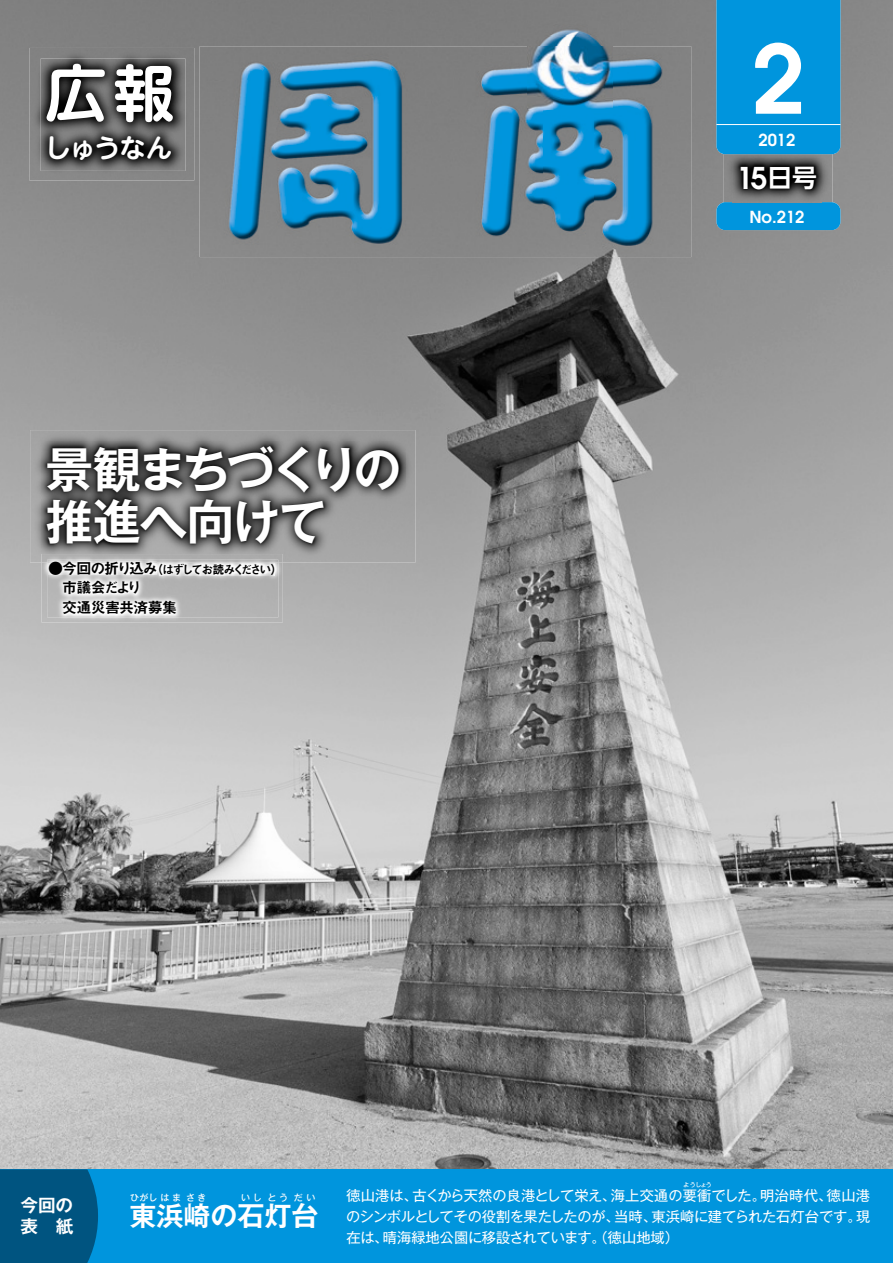
<style>
.page{position:relative;width:893px;height:1263px;background:#fff}
.page>*{position:absolute;margin:0;border:0;box-sizing:border-box;transform-origin:0 0}
.t1{font:600 94.2px "Avant Garde";color:#fff}
.t2{font:61.65px "UD Shin M Go Pro De Bold 90 pv RKSJ H";color:#fff}
.t3{font:48px/52.5px "Gothic MB101 Pro De Bold 90 pv RKSJ H";letter-spacing:-.055em;color:#fff}
.t4{font:600 29.85px "Avant Garde";color:#fff}
.t5{font:27px "Gothic MB101 Pro De Bold 90 pv RKSJ H";color:#fff}
.t6{font:26.4px "UD Shin M Go Pro De Bold 90 pv RKSJ H";letter-spacing:-.045em;color:#fff}
.t7{font:17.55px/21.1px "Gothic MB101 Pro De Bold 90 pv RKSJ H";color:#fff}
.t8{font:600 16.5px "Avant Garde";color:#fff}
.t9{font:15px/19.5px "Midashi Go Pro MB31 90 pv RKSJ H";letter-spacing:-.05em;color:#000}
.t10{font:15px "Midashi Go Pro MB31 90 pv RKSJ H";letter-spacing:-.08em;color:#000}
.t11{font:14.25px/21.3px "Gothic MB101 Pro Regular 90 pv RKSJ H";letter-spacing:-.01em;color:#fff;text-align:justify}
.t12{font:12px "Midashi Go Pro MB31 90 pv RKSJ H";letter-spacing:-.205em;color:#000}
.t13{font:9px "Gothic MB101 Pro Medium 90 pv RKSJ H";letter-spacing:.25em;color:#fff}
.t14{font:9px "Gothic MB101 Pro Medium 90 pv RKSJ H";letter-spacing:.31em;color:#fff}
.t15{font:6px "Gothic MB101 Pro Medium 90 pv RKSJ H";letter-spacing:-.085em;color:#fff}
.s1{font-family:"UD Shin Go NT Pro De Bold 90 pv RKSJ H";font-weight:400;font-size:24.75px}
</style>
<div class="page">
<img style="left:0;top:0;width:893px;height:1169px">
<div style="left:0;top:1169px;width:893px;height:93px;background:#0095dd"></div>
<div style="left:0;top:1169px;width:98px;height:93px;background:#005480"></div>
<img style="left:42px;top:563px;width:241px;height:59px">
<img style="left:47px;top:563px;width:231px;height:54px">
<img style="left:49px;top:563px;width:108px;height:12px">
<img style="left:159px;top:563px;width:115px;height:12px">
<img style="left:30px;top:430px;width:385px;height:133px">
<img style="left:42px;top:441px;width:363px;height:113px">
<img style="left:29px;top:48px;width:165px;height:132px">
<img style="left:41px;top:59px;width:144px;height:112px">
<img style="left:200px;top:46px;width:344px;height:211px">
<img style="left:593px;top:46px;width:98px;height:211px">
<img style="left:544px;top:110px;width:49px;height:147px">
<img style="left:528px;top:24px;width:85px;height:86px">
<div style="left:716px;top:202px;width:124px;height:28px;background:#0095dd;border-radius:9px"></div>
<div style="left:716px;top:0;width:124px;height:154px;background:#0095dd"></div>
<img style="left:724px;top:150px;width:108px;height:53px">
<img style="left:733px;top:159px;width:88px;height:43px">
<hr style="left:716px;top:124px;width:124px;height:1px;background:#fff">
<h2 class="t2" style="left:45px;top:70px;width:131px">広報</h2>
<h3 class="t6" style="left:45px;top:138px;width:129px">しゅうなん</h3>
<h3 class="t3" style="left:45px;top:450px;width:358px">景観まちづくりの推進へ向けて</h3>
<p class="t10" style="left:48px;top:562px;width:111px">●今回の折り込み</p>
<p class="t12" style="left:151px;top:565px;width:133px">（はずしてお読みください）</p>
<p class="t9" style="left:48px;top:580px;width:130px">　市議会だより<br>　交通災害共済募集</p>
<h1 class="t1" style="left:752px;top:44px;width:54px">2</h1>
<p class="t8" style="left:758px;top:134px;width:38px">2012</p>
<h3 class="t4" style="left:737px;top:167px;width:82px">15<span class="s1">日号</span></h3>
<p class="t8" style="left:749px;top:211px;width:57px">N 212</p>
<p class="t8" style="left:762px;top:211px;width:17px">o.</p>
<p class="t7" style="left:21px;top:1197px;width:54px">今回の表　紙</p>
<p class="t13" style="left:130px;top:1194px;width:78px">ひがしはまさき</p>
<p class="t14" style="left:241px;top:1194px;width:76px">いし とう だい</p>
<h3 class="t5" style="left:129px;top:1205px;width:191px">東浜崎の石灯台</h3>
<p class="t15" style="left:683px;top:1182px;width:30px">ようしょう</p>
<p class="t11" style="left:346px;top:1186px;width:526px">徳山港は、古くから天然の良港として栄え、海上交通の要衝でした。明治時代、徳山港のシンボルとしてその役割を果たしたのが、当時、東浜崎に建てられた石灯台です。現在は、晴海緑地公園に移設されています。（徳山地域）</p>
</div>
